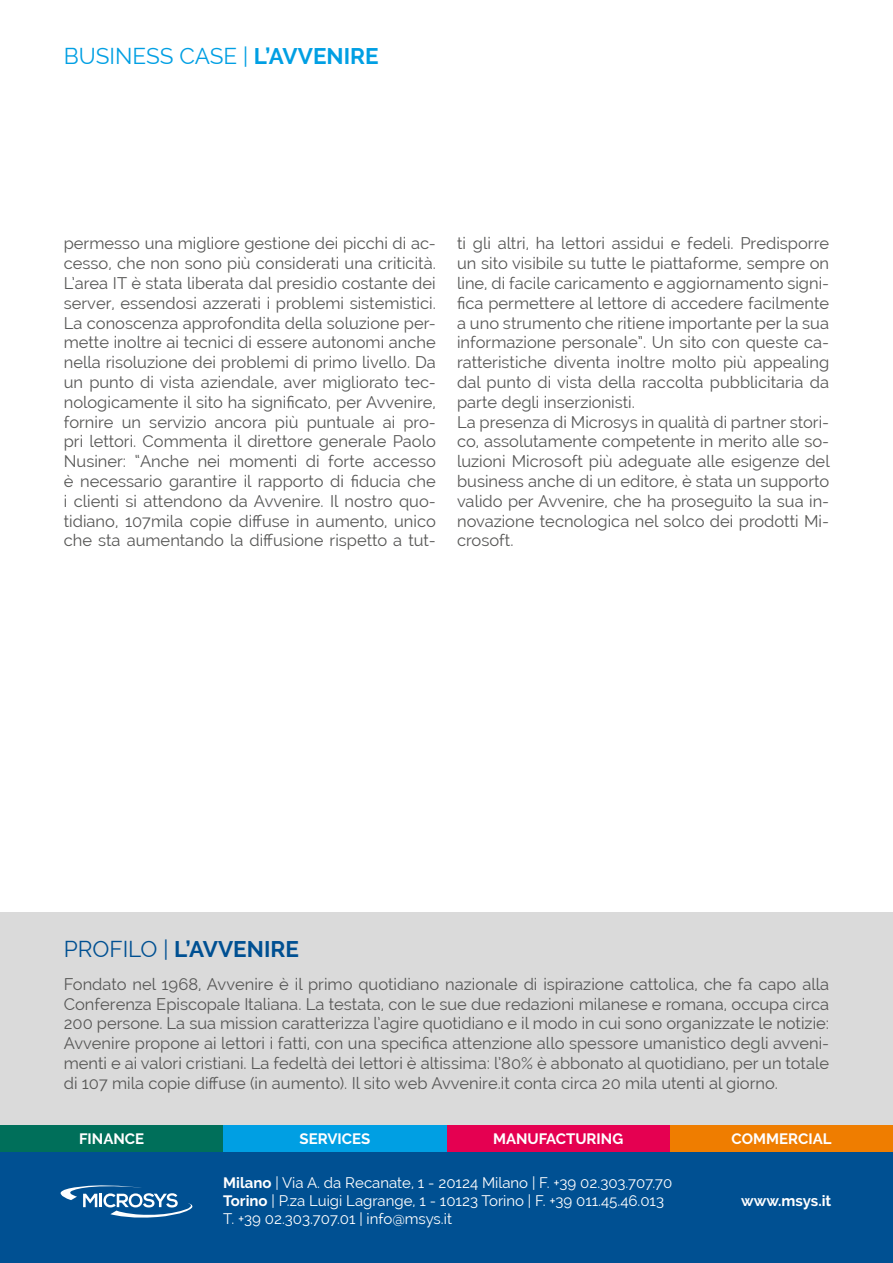
<style>
.page{position:relative;width:893px;height:1263px;background:#fff}
.page>*{position:absolute;margin:0;border:0;box-sizing:border-box;transform-origin:0 0}
.t1{font:22.5px "Raleway";color:#009fe3}
.t2{font:700 22.5px "Raleway";color:#005092}
.t3{font:16.5px/19.8px "Raleway";color:#575756;text-align:justify}
.t4{font:15px/18px "Raleway";color:#fff}
.t5{font:700 15px "Raleway";color:#fff}
.s1{font-weight:700}
.s2{font-weight:400}
</style>
<div class="page">
<div style="left:0;top:1151px;width:893px;height:112px;background:#005092"></div>
<div style="left:0;top:1125px;width:223px;height:26px;background:#006f5a"></div>
<div style="left:670px;top:1125px;width:223px;height:26px;background:#ef7d00"></div>
<div style="left:446px;top:1125px;width:224px;height:26px;background:#e50051"></div>
<div style="left:223px;top:1125px;width:223px;height:26px;background:#009fe3"></div>
<svg style="left:60px;top:1185px;width:133px;height:33px"></svg>
<div style="left:0;top:912px;width:893px;height:213px;background:#dadada"></div>
<h1 class="t1" style="left:64px;top:43px;width:316px">BUSINESS CASE | <span class="s1">L’AVVENIRE</span></h1>
<p class="t3" style="left:64px;top:234px;width:374px">permesso una migliore gestione dei picchi di ac&shy;cesso, che non sono più considerati una criticità.<br>L’area IT è stata liberata dal presidio costante dei server, essendosi azzerati i problemi sistemistici.<br>La conoscenza approfondita della soluzione per&shy;mette inoltre ai tecnici di essere autonomi anche nella risoluzione dei problemi di primo livello. Da un punto di vista aziendale, aver migliorato tec&shy;nologicamente il sito ha significato, per Avvenire, fornire un servizio ancora più puntuale ai pro&shy;pri lettori. Commenta il direttore generale Paolo Nusiner: “Anche nei momenti di forte accesso è necessario garantire il rapporto di fiducia che i clienti si attendono da Avvenire. Il nostro quo&shy;tidiano, 107mila copie diffuse in aumento, unico che sta aumentando la diffusione rispetto a tut-</p>
<p class="t3" style="left:457px;top:234px;width:374px;text-align:left">ti gli altri, ha lettori assidui e fedeli. Predisporre un sito visibile su tutte le piattaforme, sempre on line, di facile caricamento e aggiornamento signi&shy;fica permettere al lettore di accedere facilmente a uno strumento che ritiene importante per la sua informazione personale”. Un sito con queste ca&shy;ratteristiche diventa inoltre molto più appealing dal punto di vista della raccolta pubblicitaria da parte degli inserzionisti.<br>La presenza di Microsys in qualità di partner stori&shy;co, assolutamente competente in merito alle so&shy;luzioni Microsoft più adeguate alle esigenze del business anche di un editore, è stata un supporto valido per Avvenire, che ha proseguito la sua in&shy;novazione tecnologica nel solco dei prodotti Mi&shy;crosoft.</p>
<h1 class="t2" style="left:64px;top:936px;width:237px"><span class="s2">PROFILO |</span> L’AVVENIRE</h1>
<p class="t3" style="left:64px;top:974px;width:767px">Fondato nel 1968, Avvenire è il primo quotidiano nazionale di ispirazione cattolica, che fa capo alla Conferenza Episcopale Italiana. La testata, con le sue due redazioni milanese e romana, occupa circa 200 persone. La sua mission caratterizza l’agire quotidiano e il modo in cui sono organizzate le notizie:<br>Avvenire propone ai lettori i fatti, con una specifica attenzione allo spessore umanistico degli avveni&shy;menti e ai valori cristiani. La fedeltà dei lettori è altissima: l’80% è abbonato al quotidiano, per un totale di 107 mila copie diffuse (in aumento). Il sito web Avvenire.it conta circa 20 mila utenti al giorno.</p>
<p class="t5" style="left:79px;top:1130px;width:67px">FINANCE</p>
<p class="t5" style="left:300px;top:1130px;width:72px">SERVICES</p>
<p class="t5" style="left:493px;top:1130px;width:132px">MANUFACTURING</p>
<p class="t5" style="left:732px;top:1130px;width:101px">COMMERCIAL</p>
<p class="t4" style="left:223px;top:1174px;width:451px"><span class="s1">Milano</span> | Via A. da Recanate, 1 - 20124 Milano | F. +39 02.303.707.70<br><span class="s1">Torino</span> | P.za Luigi Lagrange, 1 - 10123 Torino | F. +39 011.45.46.013<br>T. +39 02.303.707.01 | info@msys.it</p>
<p class="t5" style="left:741px;top:1192px;width:92px">www.msys.it</p>
</div>
